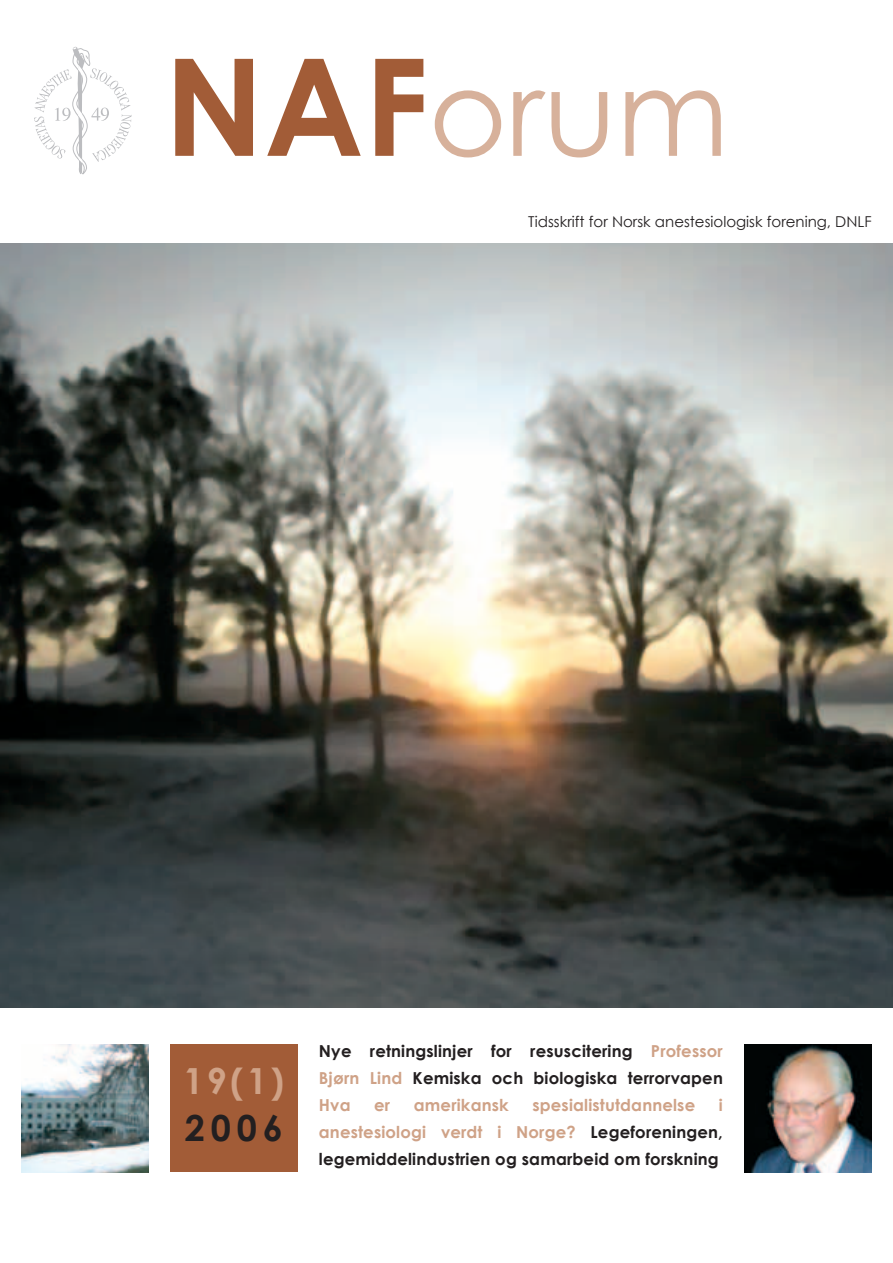
<style>
.page{position:relative;width:893px;height:1263px;background:#fff}
.page>*{position:absolute;margin:0;border:0;box-sizing:border-box;transform-origin:0 0}
.t1{font:120px "Century Gothic";color:#d7b19b}
.t2{font:700 36px "Century Gothic";color:#cfa287}
.t3{font:700 36px "Century Gothic";color:#231f20}
.t4{font:700 16.5px/27px "Century Gothic";letter-spacing:.01em;color:#231f20;text-align:justify}
.t5{font:700 16.5px "Century Gothic";letter-spacing:.01em;color:#cfa287}
.t6{font:15px "Century Gothic";color:#231f20}
.s1{font-weight:700;font-size:135px;color:#a25c37}
.s2{color:#cfa287}
</style>
<div class="page">
<svg style="left:34px;top:47px;width:98px;height:127px"></svg>
<div style="left:170px;top:1044px;width:128px;height:127px;background:#a25c37"></div>
<img style="left:21px;top:1045px;width:128px;height:127px">
<img style="left:744px;top:1045px;width:128px;height:127px">
<img style="left:0;top:244px;width:893px;height:764px">
<h1 class="t1" style="left:164px;top:35px;width:566px"><span class="s1">NAF</span>orum</h1>
<p class="t6" style="left:528px;top:212px;width:345px">Tidsskrift for Norsk anestesiologisk forening, DNLF</p>
<h2 class="t2" style="left:183px;top:1058px;width:102px">19(1)</h2>
<h2 class="t3" style="left:185px;top:1105px;width:99px">2006</h2>
<p class="t4" style="left:319px;top:1037px;width:405px">Nye retningslinjer for resuscitering <span class="s2">Professor Bjørn Lind</span> Kemiska och biologiska terrorvapen <span class="s2">Hva</span></p>
<p class="t4" style="left:319px;top:1091px;width:405px;text-indent:400px"><span class="s2">i anestesiologi verdt i Norge?</span> Legeforeningen, legemiddelindustrien og samarbeid om forskning</p>
<p class="t5" style="left:374px;top:1094px;width:18px">er</p>
<p class="t5" style="left:414px;top:1094px;width:96px">amerikansk</p>
<p class="t5" style="left:532px;top:1094px;width:164px">spesialistutdannelse</p>
</div>
